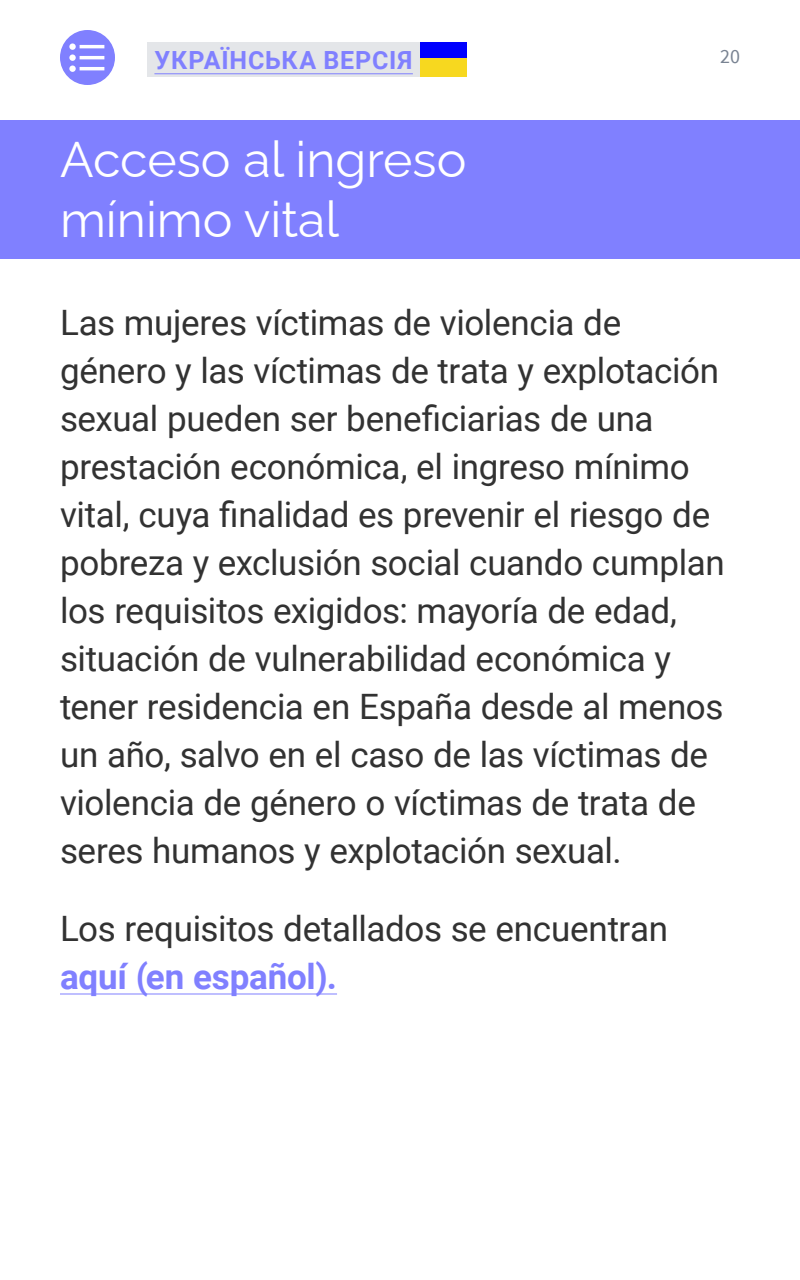
<style>
.page{position:relative;width:800px;height:1280px;background:#fff}
.page>*{position:absolute;margin:0;border:0;box-sizing:border-box;transform-origin:0 0}
._02_pregunta{font:50px/60px "Raleway";color:#fff}
._00_txt{font:35px/48px "Roboto";letter-spacing:-.01em;color:#323232}
.t1{font:700 25px "Roboto";letter-spacing:.03em;color:#8080ff}
.t2{font:20px "Source Sans Pro";color:#798392}
.s1{font-weight:700;color:#8080ff}
</style>
<div class="page">
<div style="left:60px;top:30px;width:55px;height:55px;background:#8080ff;border-radius:50%"></div>
<hr style="left:80px;top:67px;width:24px;height:3px;background:#fff">
<div style="left:69px;top:65px;width:7px;height:7px;background:#fff;border-radius:50%"></div>
<hr style="left:80px;top:56px;width:24px;height:3px;background:#fff">
<div style="left:69px;top:54px;width:7px;height:7px;background:#fff;border-radius:50%"></div>
<hr style="left:80px;top:45px;width:24px;height:3px;background:#fff">
<div style="left:69px;top:43px;width:7px;height:7px;background:#fff;border-radius:50%"></div>
<div style="left:147px;top:42px;width:317px;height:35px;background:#e4e6e9"></div>
<hr style="left:154px;top:73px;width:259px;height:1px;background:#8080ff">
<div style="left:420px;top:42px;width:47px;height:18px;background:#00f"></div>
<div style="left:420px;top:59px;width:47px;height:18px;background:#f7d81f"></div>
<div style="left:0;top:120px;width:800px;height:139px;background:#8080ff"></div>
<hr style="left:60px;top:993px;width:277px;height:1px;background:#8080ff">
<p class="t1" style="left:154px;top:42px;width:260px">УКРАЇНСЬКА ВЕРСІЯ</p>
<p class="t2" style="left:720px;top:44px;width:21px">20</p>
<p class="_02_pregunta" style="left:60px;top:124px;width:408px">Acceso al ingreso mínimo vital</p>
<p class="_00_txt" style="left:60px;top:297px;width:666px">Las mujeres víctimas de violencia de género y las víctimas de trata y explotación sexual pueden ser beneficiarias de una prestación económica, el ingreso mínimo vital, cuya finalidad es prevenir el riesgo de pobreza y exclusión social cuando cumplan los requisitos exigidos: mayoría de edad, situación de vulnerabilidad económica y tener residencia en España desde al menos un año, salvo en el caso de las víctimas de violencia de género o víctimas de trata de seres humanos y explotación sexual.</p>
<p class="_00_txt" style="left:60px;top:903px;width:610px">Los requisitos detallados se encuentran <span class="s1">aquí (en español).</span></p>
</div>
